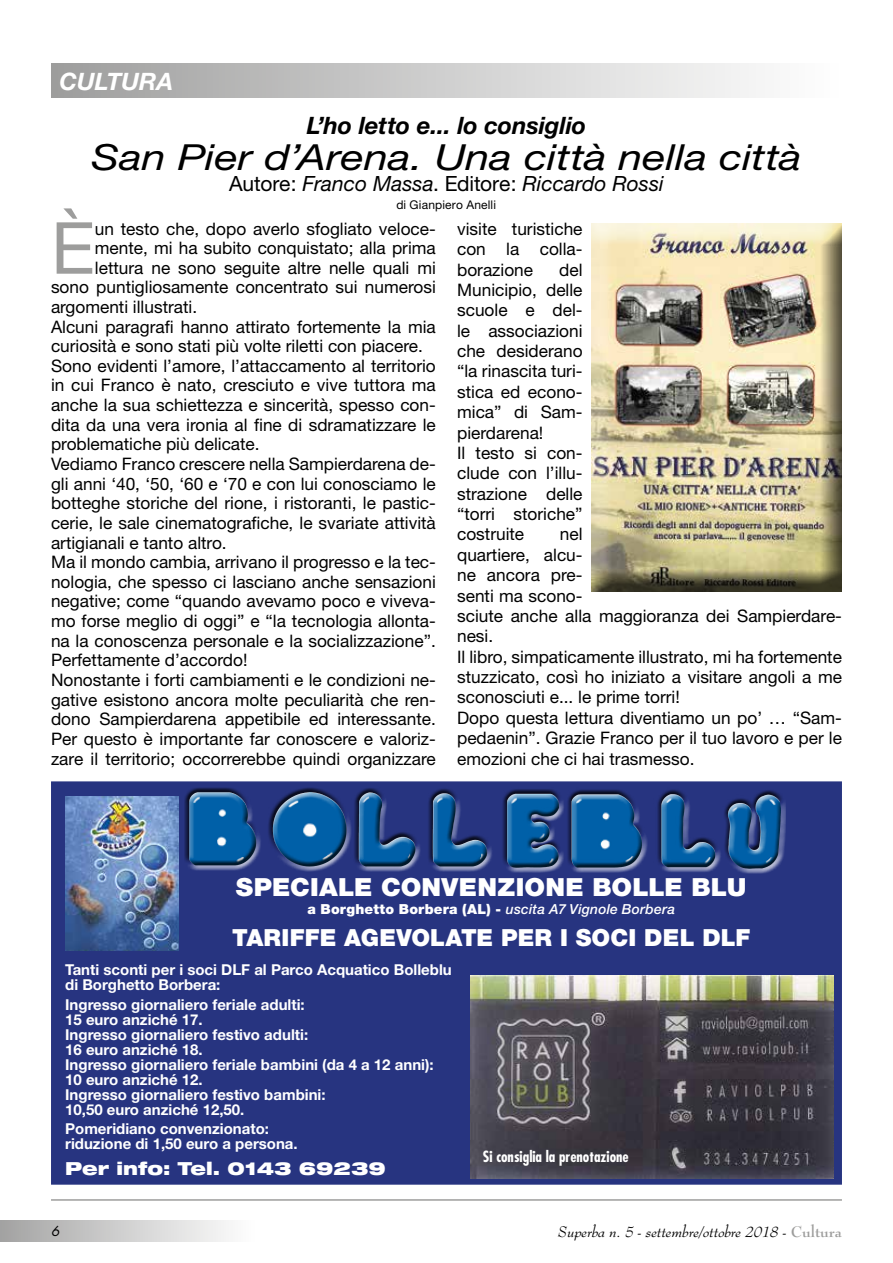
<style>
.page{position:relative;width:893px;height:1263px;background:#fff}
.page>*{position:absolute;margin:0;border:0;box-sizing:border-box;transform-origin:0 0}
.t1{font:71.85px "Helvetica Neue";color:#9d9d9c}
.t2{font:italic 36px "Helvetica Neue";color:#000;scale:1.2 1}
.t3{font:900 24.9px "Helvetica Neue";letter-spacing:.005em;color:#fff;scale:1.04 1}
.t4{font:italic 700 24px "Helvetica Neue";letter-spacing:-.005em;color:#000}
.t5{font:italic 700 24px "Helvetica Neue";color:#fff}
.t6{font:900 23.55px "Helvetica Neue";letter-spacing:.005em;color:#fff}
.t7{font:italic 21px "Helvetica Neue";letter-spacing:.005em;color:#000}
.t8{font:900 expanded 18px "Helvetica Neue";color:#fff}
.t9{font:17.25px/20.4px "Helvetica Neue";color:#000}
.t10{font:700 15px/15px "Helvetica Neue";color:#fff}
.t11{font:italic 15px "Bernhard Modern BT";color:#000}
.t12{font:700 condensed 15px "Futura";color:#fff}
.t13{font:900 13.8px "Helvetica Neue";letter-spacing:.015em;color:#fff}
.t14{font:italic 13.5px "Futura";color:#000}
.t15{font:12px "Helvetica Neue";letter-spacing:.01em;color:#000}
.s1{font-style:normal}
.s2{font-weight:500;font-style:italic}
.s3{font-weight:700;font-style:normal;color:#9d9d9c}
</style>
<div class="page">
<div style="left:0;top:1220px;width:255px;height:22px;background:linear-gradient(to right,#a3a3a3,#fff)"></div>
<hr style="left:51px;top:1199px;width:791px;height:2px;background:#9d9d9c">
<div style="left:51px;top:64px;width:791px;height:34px;background:linear-gradient(to right,#9e9e9e,#fff)"></div>
<div style="left:51px;top:781px;width:791px;height:404px;background:#273480;border:4px solid #273480"></div>
<img style="left:66px;top:796px;width:113px;height:155px">
<div style="left:184px;top:787px;width:600px;height:80px;background:#fff;opacity:.75"></div>
<div style="left:186px;top:795px;width:600px;height:79px;background:#000;opacity:.75"></div>
<img style="left:470px;top:976px;width:363px;height:202px">
<div style="left:590px;top:224px;width:252px;height:368px;background:#000;opacity:.75"></div>
<h3 class="t5" style="left:60px;top:67px;width:115px">CULTURA</h3>
<h3 class="t4" style="left:307px;top:110px;width:281px">L’ho letto e... lo consiglio</h3>
<h2 class="t2" style="left:91px;top:135px;width:593px">San Pier d’Arena. Una città nella città</h2>
<p class="t7" style="left:229px;top:170px;width:436px"><span class="s1">Autore:</span> Franco Massa<span class="s1">. Editore:</span> Riccardo Rossi</p>
<p class="t15" style="left:396px;top:198px;width:101px">di Gianpiero Anelli</p>
<h1 class="t1" style="left:51px;top:205px;width:45px">È</h1>
<p class="t9" style="left:95px;top:218px;width:342px">un testo che, dopo averlo sfogliato veloce-</p>
<p class="t9" style="left:95px;top:238px;width:342px">mente, mi ha subito conquistato; alla prima</p>
<p class="t9" style="left:95px;top:257px;width:342px">lettura ne sono seguite altre nelle quali mi</p>
<p class="t9" style="left:51px;top:277px;width:386px">sono puntigliosamente concentrato sui numerosi</p>
<p class="t9" style="left:51px;top:296px;width:148px">argomenti illustrati.</p>
<p class="t9" style="left:51px;top:316px;width:386px">Alcuni paragrafi hanno attirato fortemente la mia</p>
<p class="t9" style="left:51px;top:336px;width:373px">curiosità e sono stati più volte riletti con piacere.</p>
<p class="t9" style="left:51px;top:355px;width:386px">Sono evidenti l’amore, l’attaccamento al territorio</p>
<p class="t9" style="left:51px;top:375px;width:386px">in cui Franco è nato, cresciuto e vive tuttora ma</p>
<p class="t9" style="left:51px;top:394px;width:386px">anche la sua schiettezza e sincerità, spesso con-</p>
<p class="t9" style="left:51px;top:414px;width:386px">dita da una vera ironia al fine di sdramatizzare le</p>
<p class="t9" style="left:51px;top:434px;width:210px">problematiche più delicate.</p>
<p class="t9" style="left:51px;top:453px;width:386px">Vediamo Franco crescere nella Sampierdarena de-</p>
<p class="t9" style="left:51px;top:473px;width:386px">gli anni ‘40, ‘50, ‘60 e ‘70 e con lui conosciamo le</p>
<p class="t9" style="left:51px;top:493px;width:386px">botteghe storiche del rione, i ristoranti, le pastic-</p>
<p class="t9" style="left:51px;top:512px;width:386px">cerie, le sale cinematografiche, le svariate attività</p>
<p class="t9" style="left:51px;top:532px;width:177px">artigianali e tanto altro.</p>
<p class="t9" style="left:51px;top:552px;width:386px">Ma il mondo cambia, arrivano il progresso e la tec-</p>
<p class="t9" style="left:51px;top:571px;width:386px">nologia, che spesso ci lasciano anche sensazioni</p>
<p class="t9" style="left:51px;top:591px;width:386px">negative; come “quando avevamo poco e viveva-</p>
<p class="t9" style="left:51px;top:610px;width:386px">mo forse meglio di oggi” e “la tecnologia allonta-</p>
<p class="t9" style="left:51px;top:630px;width:386px">na la conoscenza personale e la socializzazione”.</p>
<p class="t9" style="left:51px;top:650px;width:198px">Perfettamente d’accordo!</p>
<p class="t9" style="left:51px;top:669px;width:386px">Nonostante i forti cambiamenti e le condizioni ne-</p>
<p class="t9" style="left:51px;top:689px;width:386px">gative esistono ancora molte peculiarità che ren-</p>
<p class="t9" style="left:51px;top:709px;width:386px">dono Sampierdarena appetibile ed interessante.</p>
<p class="t9" style="left:51px;top:728px;width:386px">Per questo è importante far conoscere e valoriz-</p>
<p class="t9" style="left:51px;top:748px;width:386px">zare il territorio; occorrerebbe quindi organizzare</p>
<p class="t9" style="left:457px;top:218px;width:127px;text-align:justify">visite turistiche con la colla&shy;borazione</p>
<p class="t9" style="left:457px;top:259px;width:127px;text-indent:102px">del<br>Municipio, delle scuole e del&shy;le associazioni che desiderano “la rinascita turi&shy;stica ed econo&shy;mica” di Sam&shy;pierdarena!<br>Il testo si con&shy;clude con l’illu&shy;strazione delle “torri storiche” costruite</p>
<p class="t9" style="left:457px;top:524px;width:386px;text-indent:103px">nel<br>quartiere, alcu-<br>ne ancora pre-<br>senti ma scono-<br>sciute anche alla maggioranza dei Sampierdare&shy;nesi.<br>Il libro, simpaticamente illustrato, mi ha fortemente stuzzicato, così ho iniziato a visitare angoli a me sconosciuti e... le prime torri!<br>Dopo questa lettura diventiamo un po’ … “Sam&shy;pedaenin”. Grazie Franco per il tuo lavoro e per le emozioni che ci hai trasmesso.</p>
<h3 class="t3" style="left:236px;top:872px;width:493px">SPECIALE CONVENZIONE BOLLE BLU</h3>
<p class="t13" style="left:307px;top:901px;width:369px">a Borghetto Borbera (AL) - <span class="s2">uscita A7 Vignole Borbera</span></p>
<h3 class="t6" style="left:232px;top:923px;width:520px">TARIFFE AGEVOLATE PER I SOCI DEL DLF</h3>
<p class="t10" style="left:65px;top:962px;width:388px">Tanti sconti per i soci DLF al Parco Acquatico Bolleblu di Borghetto Borbera:</p>
<p class="t10" style="left:65px;top:996px;width:370px">Ingresso giornaliero feriale adulti:<br>15 euro anziché 17.<br>Ingresso giornaliero festivo adulti:<br>16 euro anziché 18.<br>Ingresso giornaliero feriale bambini (da 4 a 12 anni):<br>10 euro anziché 12.<br>Ingresso giornaliero festivo bambini:<br>10,50 euro anziché 12,50.</p>
<p class="t10" style="left:65px;top:1121px;width:234px">Pomeridiano convenzionato: riduzione di 1,50 euro a persona.</p>
<p class="t8" style="left:65px;top:1156px;width:322px">Per info: Tel. 0143 69239</p>
<p class="t12" style="left:483px;top:1147px;width:147px">Si consiglia la prenotazione</p>
<p class="t14" style="left:51px;top:1223px;width:10px">6</p>
<p class="t11" style="left:558px;top:1222px;width:285px">Superba n. 5 - settembre/ottobre 2018 - <span class="s3">Cultura</span></p>
</div>
